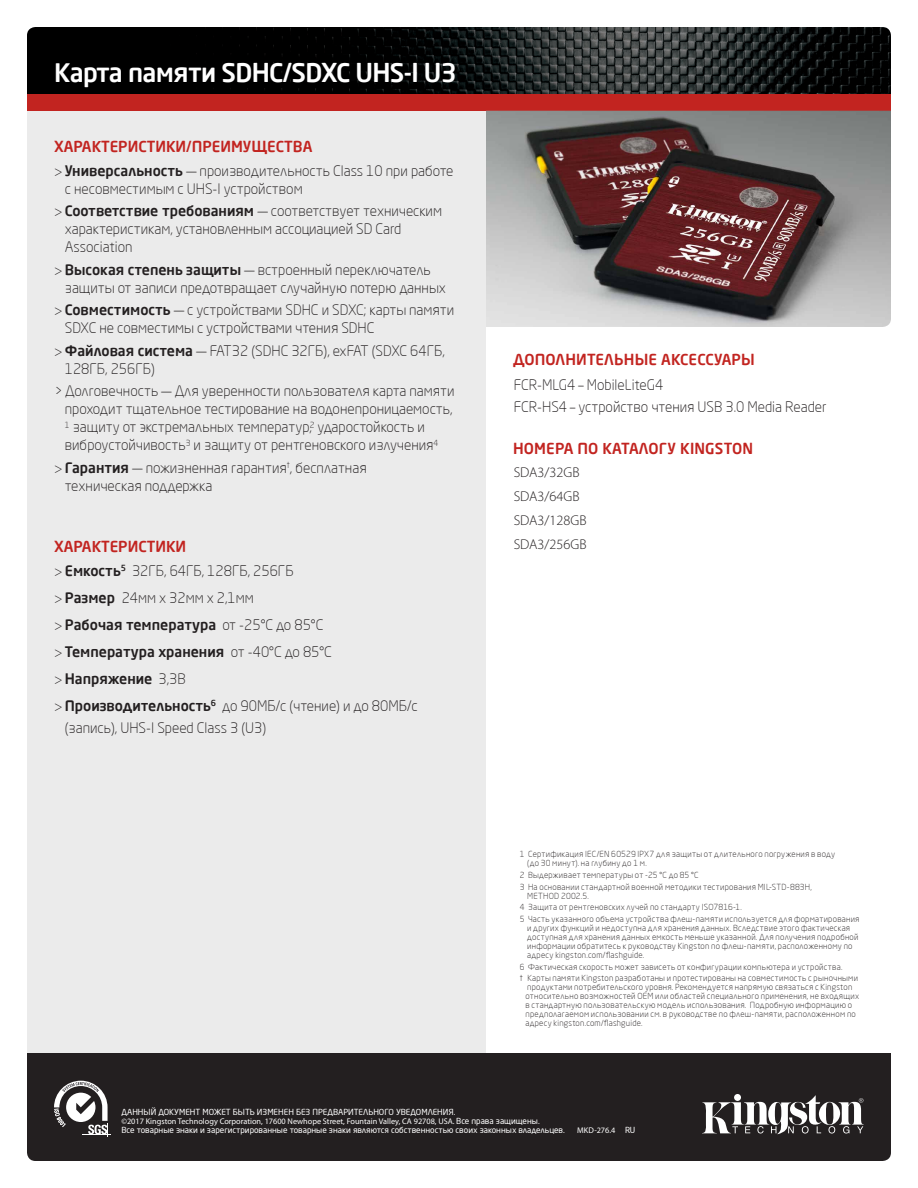
<style>
.page{position:relative;width:918px;height:1188px;background:#fff}
.page>*{position:absolute;margin:0;border:0;box-sizing:border-box;transform-origin:0 0}
.Product_Name_Header{font:500 25.5px "Neo Sans Pro";letter-spacing:-.025em;color:#fff}
.P2_Section_Headers_B{font:500 15px "Neo Sans Pro";color:#c22420}
.SP_Right_Bar{font:300 14.25px/18px "Neo Sans Pro";color:#231f20}
.t1{font:500 14.25px "Neo Sans Pro";color:#231f20}
.t2{font:300 14.25px "Myriad Pro";color:#231f20}
.Footnote_Numbers{font:300 8.25px/9px "Neo Sans Pro";letter-spacing:.035em;color:#231f20}
.t3{font:8.25px/9px "Neo Sans Pro";color:#fff}
.Legal_Copy{font:8.25px "Myriad Pro";letter-spacing:.005em;color:#fff}
.s1{font-family:"Myriad Pro";font-stretch:condensed}
.s2{font-weight:500}
.s3{font-family:"Myriad Pro";font-weight:300;font-stretch:condensed}
.s4{font-weight:300}
.s5{font-family:"Myriad Pro"}
</style>
<div class="page">
<div style="left:27px;top:111px;width:459px;height:942px;background:#e6e6e7"></div>
<div style="left:27px;top:1053px;width:864px;height:108px;background:#231f20"></div>
<svg style="left:702px;top:1095px;width:162px;height:39px"></svg>
<svg style="left:54px;top:1081px;width:57px;height:55px"></svg>
<img style="left:27px;top:27px;width:864px;height:67px">
<div style="left:27px;top:94px;width:864px;height:17px;background:#c22420"></div>
<img style="left:486px;top:111px;width:405px;height:216px">
<p class="Product_Name_Header" style="left:54px;top:56px;width:404px">Карта памяти SDHC/SDXC UHS-I U3</p>
<p class="P2_Section_Headers_B" style="left:54px;top:137px;width:260px">ХАРАКТЕРИСТИКИ/ПРЕИМУЩЕСТВА</p>
<p class="SP_Right_Bar" style="left:65px;top:161px;width:390px;text-indent:-11px"><span class="s1">&gt;</span> <span class="s2">Универсальность</span> — производительность Class 10 при работе с несовместимым с UHS-I устройством</p>
<p class="SP_Right_Bar" style="left:65px;top:202px;width:379px;text-indent:-11px"><span class="s1">&gt;</span> <span class="s2">Соответствие требованиям</span> — соответствует техническим характеристикам, установленным ассоциацией SD Card<br>Association</p>
<p class="SP_Right_Bar" style="left:65px;top:260px;width:383px;text-indent:-11px"><span class="s1">&gt;</span> <span class="s2">Высокая степень защиты</span> — встроенный переключатель защиты от записи предотвращает случайную потерю данных</p>
<p class="SP_Right_Bar" style="left:65px;top:301px;width:391px;text-indent:-11px"><span class="s1">&gt;</span> <span class="s2">Совместимость</span> — с устройствами SDHC и SDXC; карты памяти<br>SDXC не совместимы с устройствами чтения SDHC</p>
<p class="SP_Right_Bar" style="left:65px;top:341px;width:382px;text-indent:-11px"><span class="s1">&gt;</span> <span class="s2">Файловая система</span> — FAT32 (SDHC 32ГБ), exFAT (SDXC 64ГБ,<br>128ГБ, 256ГБ)</p>
<p class="SP_Right_Bar" style="left:65px;top:382px;width:391px;text-indent:-11px">&gt; Долговечность — Для уверенности пользователя карта памяти проходит тщательное тестирование на водонепроницаемость, <sup>1</sup> защиту от экстремальных температур,<sup>2</sup> ударостойкость и виброустойчивость<sup>3</sup> и защиту от рентгеновского излучения<sup>4</sup></p>
<p class="SP_Right_Bar" style="left:65px;top:458px;width:303px;text-indent:-11px"><span class="s1">&gt;</span> <span class="s2">Гарантия</span> — пожизненная гарантия<sup>†</sup>, бесплатная техническая поддержка</p>
<p class="P2_Section_Headers_B" style="left:54px;top:537px;width:134px">ХАРАКТЕРИСТИКИ</p>
<p class="SP_Right_Bar" style="left:54px;top:561px;width:241px"><span class="s1">&gt;</span> <span class="s2">Емкость</span><sup>5</sup> 32ГБ, 64ГБ, 128ГБ, 256ГБ</p>
<p class="SP_Right_Bar" style="left:54px;top:588px;width:201px"><span class="s1">&gt;</span> <span class="s2">Размер</span> 24мм x 32мм x 2,1мм</p>
<p class="t1" style="left:54px;top:616px;width:271px"><span class="s3">&gt;</span> Рабочая температура <span class="s4">от -25°C до 85°C</span></p>
<p class="t1" style="left:54px;top:643px;width:279px"><span class="s3">&gt;</span> Температура хранения <span class="s4">от -40°C до 85°C</span></p>
<p class="t1" style="left:54px;top:670px;width:133px"><span class="s3">&gt;</span> Напряжение <span class="s4">3,3В</span></p>
<p class="SP_Right_Bar" style="left:65px;top:694px;width:355px;line-height:22.5px;text-indent:-11px"><span class="s1">&gt;</span> <span class="s2">Производительность</span><sup>6</sup> до 90МБ/с (чтение) и до 80МБ/с (запись), UHS-I Speed Class 3 (U3)</p>
<p class="P2_Section_Headers_B" style="left:513px;top:350px;width:243px">ДОПОЛНИТЕЛЬНЫЕ АКСЕССУАРЫ</p>
<p class="SP_Right_Bar" style="left:514px;top:375px;width:151px">FCR-MLG4 – MobileLiteG4</p>
<p class="SP_Right_Bar" style="left:514px;top:398px;width:314px">FCR-HS4 – устройство чтения USB 3.0 Media Reader</p>
<p class="P2_Section_Headers_B" style="left:513px;top:439px;width:242px">НОМЕРА ПО КАТАЛОГУ KINGSTON</p>
<p class="t2" style="left:514px;top:464px;width:67px">SDA3/32GB</p>
<p class="t2" style="left:514px;top:488px;width:67px">SDA3/64GB</p>
<p class="t2" style="left:514px;top:512px;width:74px">SDA3/128GB</p>
<p class="t2" style="left:514px;top:536px;width:74px">SDA3/256GB</p>
<p class="Footnote_Numbers" style="left:527px;top:850px;width:310px;text-indent:-7px">1 Сертификация IEC/EN 60529 IPX7 для защиты от длительного погружения в воду (до 30 минут). на глубину до 1 м.</p>
<p class="Footnote_Numbers" style="left:520px;top:870px;width:180px">2 Выдерживает температуры от -25 °C до 85 °C</p>
<p class="Footnote_Numbers" style="left:527px;top:882px;width:286px;text-indent:-7px">3 На основании стандартной военной методики тестирования MIL-STD-883H,<br>METHOD 2002.5.</p>
<p class="Footnote_Numbers" style="left:520px;top:903px;width:224px">4 Защита от рентгеновских лучей по стандарту ISO7816-1.</p>
<p class="Footnote_Numbers" style="left:527px;top:914px;width:334px;text-indent:-7px">5 Часть указанного объема устройства флеш-памяти используется для форматирования и других функций и недоступна для хранения данных. Вследствие этого фактическая доступная для хранения данных емкость меньше указанной. Для получения подробной информации обратитесь к руководству Kingston по флеш-памяти, расположенному по адресу kingston.com/flashguide.</p>
<p class="Footnote_Numbers" style="left:520px;top:962px;width:324px">6 Фактическая скорость может зависеть от конфигурации компьютера и устройства.</p>
<p class="Footnote_Numbers" style="left:525px;top:974px;width:335px;text-indent:-6px">† Карты памяти Kingston разработаны и протестированы на совместимость с рыночными продуктами потребительского уровня. Рекомендуется напрямую связаться с Kingston относительно возможностей OEM или областей специального применения, не входящих в стандартную пользовательскую модель использования. Подробную информацию о предполагаемом использовании см. в руководстве по флеш-памяти, расположенном по адресу kingston.com/flashguide.</p>
<p class="t3" style="left:122px;top:1107px;width:445px">ДАННЫЙ ДОКУМЕНТ МОЖЕТ БЫТЬ ИЗМЕНЕН БЕЗ ПРЕДВАРИТЕЛЬНОГО УВЕДОМЛЕНИЯ.<br><span class="s5">©2017 Kingston Technology Corporation, 17600 Newhope Street, Fountain Valley, CA 92708, USA.</span> Все права защищены.<br>Все товарные знаки и зарегистрированные товарные знаки являются собственностью своих законных владельцев.</p>
<p class="Legal_Copy" style="left:577px;top:1125px;width:40px">MKD-276.4</p>
<p class="t3" style="left:625px;top:1125px;width:12px">RU</p>
</div>
